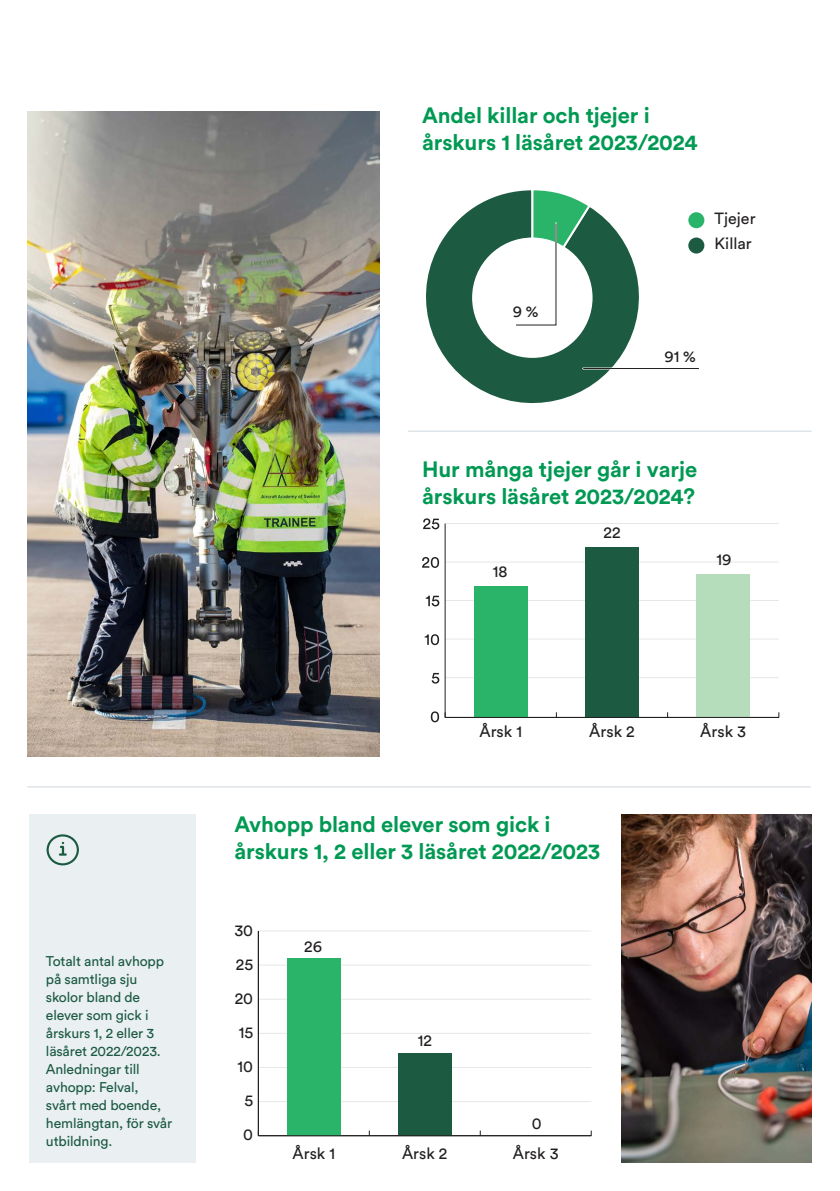
<style>
.page{position:relative;width:840px;height:1191px;background:#fff}
.page>*{position:absolute;margin:0;border:0;box-sizing:border-box;transform-origin:0 0}
.t1{font:700 22px/26.4px "Circular Std";letter-spacing:-.005em;color:#009953}
.t2{font:16.2px "Circular Std";color:#221f20}
.t3{font:16px "Circular Std";color:#221f20}
.t4{font:14px/18px "Circular Std";letter-spacing:-.01em;color:#1b5a41}
</style>
<div class="page">
<hr style="left:27px;top:786px;width:783px;height:1px;background:#ced8de">
<img style="left:621px;top:814px;width:189px;height:348px">
<div style="left:29px;top:814px;width:166px;height:348px;background:#eaeff2"></div>
<svg style="left:59px;top:842px;width:7px;height:13px"></svg>
<div style="left:47px;top:834px;width:32px;height:31px;border:2px solid #1b5a41;border-radius:50%"></div>
<hr style="left:408px;top:430px;width:403px;height:1px;background:#ced8de">
<hr style="left:258px;top:1101px;width:333px;height:1px;background:#e6e7e8">
<hr style="left:258px;top:1067px;width:333px;height:1px;background:#e6e7e8">
<hr style="left:258px;top:1033px;width:333px;height:1px;background:#e6e7e8">
<hr style="left:258px;top:964px;width:333px;height:1px;background:#e6e7e8">
<hr style="left:258px;top:999px;width:333px;height:1px;background:#e6e7e8">
<hr style="left:258px;top:930px;width:333px;height:1px;background:#e6e7e8">
<div style="left:287px;top:958px;width:53px;height:177px;background:#2ab46a"></div>
<div style="left:398px;top:1053px;width:53px;height:82px;background:#1c5a42"></div>
<hr style="left:258px;top:1135px;width:333px;height:1px;background:#231f20">
<hr style="left:258px;top:931px;width:1px;height:204px;background:#231f20">
<div style="left:688px;top:212px;width:16px;height:16px;background:#2ab46a;border-radius:50%"></div>
<div style="left:688px;top:237px;width:16px;height:16px;background:#1c5a42;border-radius:50%"></div>
<svg style="left:426px;top:191px;width:213px;height:213px"></svg>
<hr style="left:583px;top:367px;width:115px;height:2px;background:#fff">
<hr style="left:583px;top:368px;width:115px;height:1px;background:#231f20">
<div style="left:472px;top:237px;width:120px;height:121px;background:#fff;border-radius:50%"></div>
<svg style="left:515px;top:190px;width:76px;height:137px"></svg>
<hr style="left:445px;top:677px;width:333px;height:1px;background:#e6e7e8">
<hr style="left:445px;top:638px;width:333px;height:1px;background:#e6e7e8">
<hr style="left:445px;top:600px;width:333px;height:1px;background:#e6e7e8">
<hr style="left:445px;top:561px;width:333px;height:1px;background:#e6e7e8">
<hr style="left:445px;top:523px;width:333px;height:1px;background:#e6e7e8">
<svg style="left:430px;top:711px;width:15px;height:11px"></svg>
<svg style="left:431px;top:673px;width:8px;height:10px"></svg>
<svg style="left:424px;top:634px;width:15px;height:11px"></svg>
<svg style="left:425px;top:596px;width:14px;height:10px"></svg>
<svg style="left:422px;top:557px;width:17px;height:11px"></svg>
<svg style="left:423px;top:518px;width:16px;height:11px"></svg>
<hr style="left:444px;top:523px;width:1px;height:194px;background:#231f20">
<div style="left:696px;top:573px;width:53px;height:144px;background:#b5ddbc"></div>
<div style="left:474px;top:586px;width:53px;height:131px;background:#2ab46a"></div>
<div style="left:585px;top:546px;width:53px;height:171px;background:#1c5a42"></div>
<hr style="left:445px;top:717px;width:333px;height:1px;background:#231f20">
<img style="left:27px;top:111px;width:352px;height:646px">
<p class="t4" style="left:46px;top:951px;width:128px">Totalt antal avhopp på samtliga sju skolor bland de elever som gick i årskurs 1, 2 eller 3 läsåret 2022/2023.<br>Anledningar till avhopp: Felval, svårt med boende, hemlängtan, för svår utbildning.</p>
<h1 class="t1" style="left:422px;top:102px;width:277px">Andel killar och tjejer i årskurs 1 läsåret 2023/2024</h1>
<p class="t3" style="left:512px;top:301px;width:27px">9 %</p>
<p class="t3" style="left:714px;top:209px;width:42px">Tjejer</p>
<p class="t3" style="left:714px;top:234px;width:39px">Killar</p>
<p class="t3" style="left:664px;top:346px;width:33px">91 %</p>
<h1 class="t1" style="left:422px;top:456px;width:276px">Hur många tjejer går i varje årskurs läsåret 2023/2024?</h1>
<p class="t2" style="left:492px;top:562px;width:16px">18</p>
<p class="t2" style="left:603px;top:522px;width:19px">22</p>
<p class="t2" style="left:716px;top:549px;width:17px">19</p>
<p class="t2" style="left:479px;top:721px;width:44px">Årsk 1</p>
<p class="t2" style="left:589px;top:721px;width:47px">Årsk 2</p>
<p class="t2" style="left:700px;top:721px;width:47px">Årsk 3</p>
<h1 class="t1" style="left:234px;top:810px;width:367px">Avhopp bland elever som gick i årskurs 1, 2 eller 3 läsåret 2022/2023</h1>
<p class="t3" style="left:234px;top:920px;width:20px">30</p>
<p class="t3" style="left:236px;top:954px;width:19px">25</p>
<p class="t3" style="left:235px;top:988px;width:20px">20</p>
<p class="t3" style="left:238px;top:1022px;width:16px">15</p>
<p class="t3" style="left:237px;top:1056px;width:17px">10</p>
<p class="t3" style="left:244px;top:1090px;width:10px">5</p>
<p class="t3" style="left:243px;top:1125px;width:11px">0</p>
<p class="t3" style="left:304px;top:936px;width:19px">26</p>
<p class="t3" style="left:417px;top:1031px;width:16px">12</p>
<p class="t3" style="left:531px;top:1114px;width:11px">0</p>
<p class="t3" style="left:292px;top:1143px;width:44px">Årsk 1</p>
<p class="t3" style="left:402px;top:1143px;width:47px">Årsk 2</p>
<p class="t3" style="left:512px;top:1143px;width:47px">Årsk 3</p>
</div>
